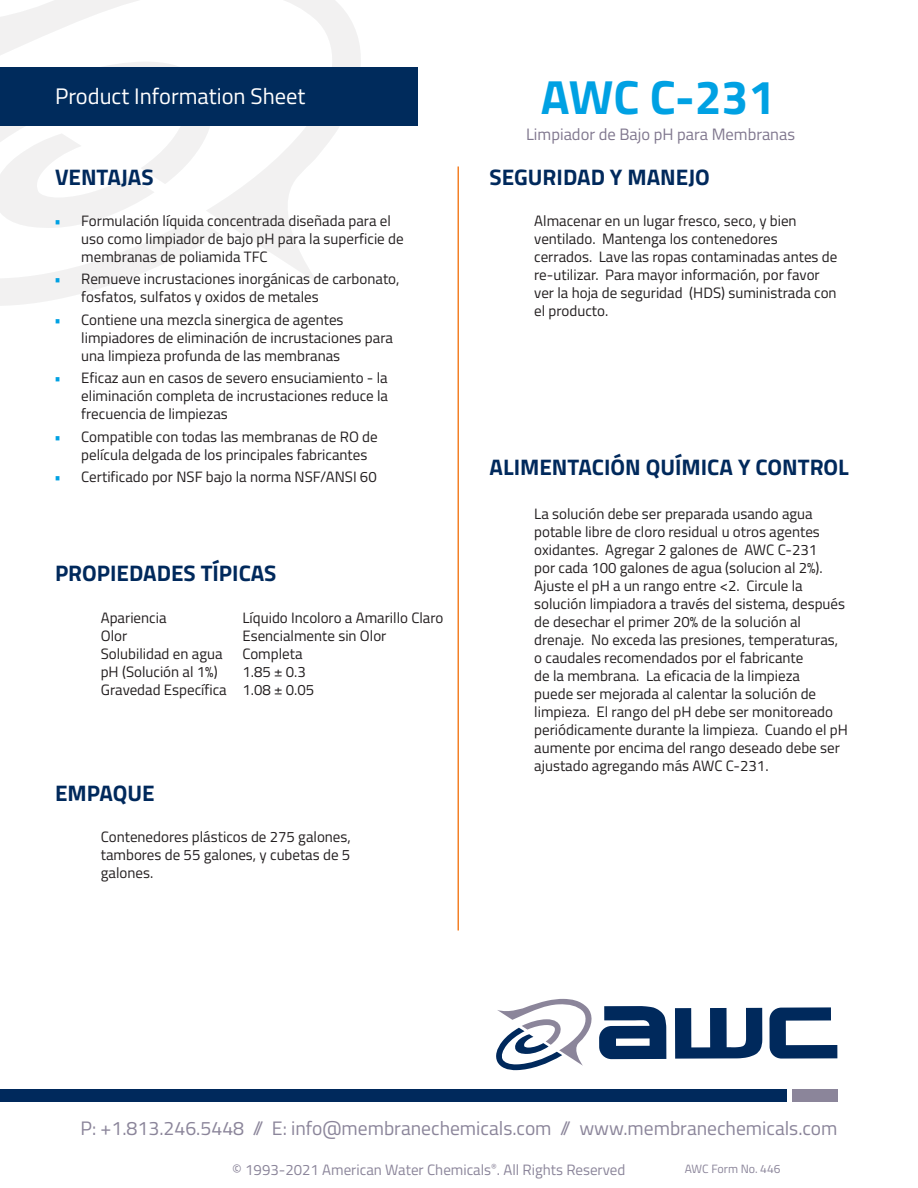
<style>
.page{position:relative;width:918px;height:1188px;background:#fff}
.page>*{position:absolute;margin:0;border:0;box-sizing:border-box;transform-origin:0 0}
.t1{font:700 48px "Titillium Web";color:#00a1e3}
.t2{font:700 22.5px "Titillium Web";color:#00295c}
.t3{font:22.5px "Titillium Web";color:#fff}
.t4{font:19.5px "Titillium Web";color:#8b859a}
.t5{font:16.5px "Titillium Web";color:#80778e}
.t6{font:15px/18px "Titillium Web";color:#231f20}
.t7{font:15px "Titillium Web";color:#8b859a}
.t8{font:12px "Titillium Web";color:#8b859a}
.s1{color:#00a1e3}
</style>
<div class="page">
<svg style="left:675px;top:1008px;width:87px;height:51px"></svg>
<svg style="left:769px;top:1007px;width:68px;height:52px"></svg>
<svg style="left:496px;top:999px;width:170px;height:71px"></svg>
<svg style="left:0;top:285px;width:108px;height:21px;fill:#f2f1f1"></svg>
<svg style="left:0;top:0;width:364px;height:285px"></svg>
<div style="left:0;top:68px;width:418px;height:58px;background:#002b5c"></div>
<hr style="left:458px;top:167px;width:1px;height:763px;background:#f48026">
<div style="left:0;top:1090px;width:786px;height:12px;background:#00295c"></div>
<div style="left:792px;top:1090px;width:45px;height:12px;background:#8b859a"></div>
<h2 class="t3" style="left:55px;top:80px;width:252px">Product Information Sheet</h2>
<h1 class="t1" style="left:541px;top:61px;width:236px">AWC C-231</h1>
<p class="t5" style="left:526px;top:122px;width:271px">Limpiador de Bajo pH para Membranas</p>
<h2 class="t2" style="left:55px;top:160px;width:100px">VENTAJAS</h2>
<h2 class="t2" style="left:490px;top:160px;width:222px">SEGURIDAD Y MANEJO</h2>
<p class="t6" style="left:81px;top:211px;width:324px;text-indent:-27px"><span class="s1">•</span> Formulación líquida concentrada diseñada para el uso como limpiador de bajo pH para la superficie de membranas de poliamida TFC</p>
<p class="t6" style="left:81px;top:269px;width:320px;text-indent:-27px"><span class="s1">•</span> Remueve incrustaciones inorgánicas de carbonato, fosfatos, sulfatos y oxidos de metales</p>
<p class="t6" style="left:81px;top:310px;width:313px;text-indent:-27px"><span class="s1">•</span> Contiene una mezcla sinergica de agentes limpiadores de eliminación de incrustaciones para una limpieza profunda de las membranas</p>
<p class="t6" style="left:81px;top:368px;width:308px;text-align:justify;text-indent:-27px"><span class="s1">•</span> Eficaz aun en casos de severo ensuciamiento - la eliminación completa de incrustaciones reduce la frecuencia de limpiezas</p>
<p class="t6" style="left:81px;top:427px;width:298px;text-indent:-27px"><span class="s1">•</span> Compatible con todas las membranas de RO de película delgada de los principales fabricantes</p>
<p class="t6" style="left:54px;top:467px;width:324px"><span class="s1">•</span> Certificado por NSF bajo la norma NSF/ANSI 60</p>
<h2 class="t2" style="left:55px;top:556px;width:223px">PROPIEDADES TÍPICAS</h2>
<p class="t6" style="left:101px;top:608px;width:128px">Apariencia<br>Olor<br>Solubilidad en agua pH (Solución al 1%)<br>Gravedad Específica</p>
<p class="t6" style="left:242px;top:608px;width:203px">Líquido Incoloro a Amarillo Claro<br>Esencialmente sin Olor<br>Completa<br>1.85 ± 0.3<br>1.08 ± 0.05</p>
<h2 class="t2" style="left:55px;top:776px;width:101px">EMPAQUE</h2>
<p class="t6" style="left:101px;top:827px;width:252px;text-align:justify">Contenedores plásticos de 275 galones, tambores de 55 galones, y cubetas de 5 galones.</p>
<p class="t6" style="left:534px;top:211px;width:305px">Almacenar en un lugar fresco, seco, y bien ventilado. Mantenga los contenedores cerrados. Lave las ropas contaminadas antes de re-utilizar. Para mayor información, por favor ver la hoja de seguridad (HDS) suministrada con el producto.</p>
<h2 class="t2" style="left:490px;top:450px;width:361px">ALIMENTACIÓN QUÍMICA Y CONTROL</h2>
<p class="t6" style="left:534px;top:504px;width:315px">La solución debe ser preparada usando agua potable libre de cloro residual u otros agentes oxidantes. Agregar 2 galones de AWC C-231<br>por cada 100 galones de agua (solucion al 2%).<br>Ajuste el pH a un rango entre &lt;2. Circule la solución limpiadora a través del sistema, después de desechar el primer 20% de la solución al drenaje. No exceda las presiones, temperaturas, o caudales recomendados por el fabricante<br>de la membrana. La eficacia de la limpieza<br>puede ser mejorada al calentar la solución de limpieza. El rango del pH debe ser monitoreado periódicamente durante la limpieza. Cuando el pH aumente por encima del rango deseado debe ser ajustado agregando más AWC C-231.</p>
<h3 class="t4" style="left:80px;top:1114px;width:759px">P: +1.813.246.5448 // E: info@membranechemicals.com // www.membranechemicals.com</h3>
<p class="t7" style="left:232px;top:1158px;width:395px">© 1993-2021 American Water Chemicals<sup>®</sup>. All Rights Reserved</p>
<p class="t8" style="left:685px;top:1160px;width:97px">AWC Form No. 446</p>
</div>
